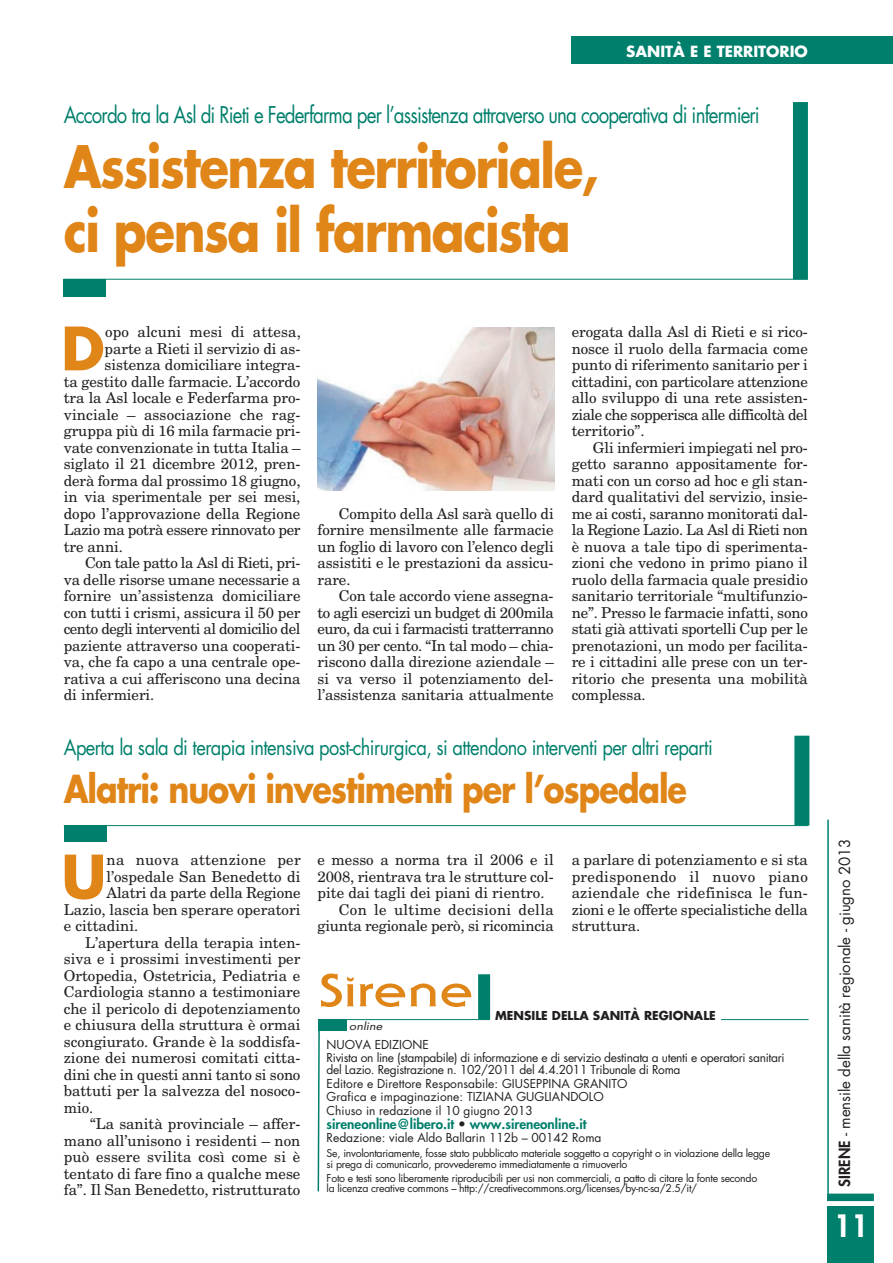
<style>
.page{position:relative;width:893px;height:1263px;background:#fff}
.page>*{position:absolute;margin:0;border:0;box-sizing:border-box;transform-origin:0 0}
.t1{font:700 58.2px "Futura";color:#e08619}
.t2{font:700 57px/64.5px "Futura";letter-spacing:-.03em;color:#e08619;scale:.85 1}
.t3{font:700 45px "Serif Gothic";letter-spacing:.015em;color:#e08619;scale:1.23 1}
.t4{font:700 37.5px "Futura";letter-spacing:-.035em;color:#e08619;scale:.85 1}
.t5{font:800 30px "Futura";color:#fff}
.t6{font:22.5px "Futura";letter-spacing:-.045em;color:#00806c;scale:.83 1}
.t7{font:21px "Futura";letter-spacing:-.03em;color:#00806c;scale:.87 1}
.t8{font:15px/16.5px "New Century Schlbk";letter-spacing:-.005em;color:#231f20;text-align:justify}
.t9{font:15px "New Century Schlbk";letter-spacing:-.025em;color:#231f20}
.t10{font:15px "Futura";letter-spacing:-.005em;color:#231f20}
.t11{font:15px "New Century Schlbk";letter-spacing:.02em;color:#231f20}
.t12{font:15px "New Century Schlbk";letter-spacing:-.035em;color:#231f20}
.t13{font:15px "New Century Schlbk";letter-spacing:.015em;color:#231f20}
.t14{font:700 15px "Futura";color:#fff}
.t15{font:800 13.5px "Futura";color:#00806c}
.t16{font:12px/14.4px "Futura";color:#231f20}
.t17{font:12px/13.2px "Futura";letter-spacing:-.025em;color:#231f20}
.t18{font:700 12px "Futura";color:#231f20}
.t19{font:italic 10.65px "Futura";letter-spacing:.005em;color:#231f20;scale:1.18 1}
.t20{font:10.5px/10.6px "Futura";letter-spacing:-.025em;color:#231f20}
.s1{color:#231f20}
.s2{font-weight:800}
</style>
<div class="page">
<div style="left:827px;top:1193px;width:47px;height:8px;background:#00806c"></div>
<hr style="left:827px;top:820px;width:2px;height:381px;background:#00806c">
<div style="left:827px;top:1207px;width:47px;height:56px;background:#00806c"></div>
<div style="left:571px;top:37px;width:322px;height:27px;background:#00806c"></div>
<div style="left:64px;top:279px;width:42px;height:17px;background:#00806c"></div>
<hr style="left:64px;top:279px;width:744px;height:1px;background:#00806c">
<div style="left:793px;top:102px;width:15px;height:177px;background:#00806c"></div>
<div style="left:64px;top:826px;width:42px;height:16px;background:#00806c"></div>
<hr style="left:64px;top:825px;width:744px;height:1px;background:#00806c">
<div style="left:794px;top:736px;width:15px;height:90px;background:#00806c"></div>
<div style="left:319px;top:1019px;width:28px;height:12px;background:#00806c"></div>
<hr style="left:320px;top:1019px;width:170px;height:1px;background:#00806c">
<hr style="left:721px;top:1019px;width:88px;height:1px;background:#00806c">
<div style="left:478px;top:974px;width:12px;height:45px;background:#00806c"></div>
<svg style="left:317px;top:1019px;width:3px;height:173px"></svg>
<img style="left:317px;top:328px;width:237px;height:163px">
<p class="t14" style="left:626px;top:44px;width:183px">SANITÀ E E TERRITORIO</p>
<h3 class="t6" style="left:64px;top:105px;width:840px">Accordo tra la Asl di Rieti e Federfarma per l’assistenza attraverso una cooperativa di infermieri</h3>
<h2 class="t2" style="left:64px;top:139px;width:631px">Assistenza territoriale, ci pensa il farmacista</h2>
<h1 class="t1" style="left:61px;top:322px;width:45px">D</h1>
<p class="t8" style="left:105px;top:324px;width:197px">opo alcuni mesi di attesa,</p>
<p class="t8" style="left:105px;top:340px;width:197px">parte a Rieti il servizio di as-</p>
<p class="t8" style="left:105px;top:357px;width:197px">sistenza domiciliare integra-</p>
<p class="t8" style="left:64px;top:373px;width:238px">ta gestito dalle farmacie. L’accordo</p>
<p class="t8" style="left:64px;top:390px;width:238px">tra la Asl locale e Federfarma pro-</p>
<p class="t8" style="left:64px;top:406px;width:238px">vinciale – associazione che rag-</p>
<p class="t8" style="left:64px;top:423px;width:238px">gruppa più di 16 mila farmacie pri-</p>
<p class="t8" style="left:64px;top:439px;width:238px">vate convenzionate in tutta Italia –</p>
<p class="t8" style="left:64px;top:456px;width:238px">siglato il 21 dicembre 2012, pren-</p>
<p class="t8" style="left:64px;top:472px;width:238px">derà forma dal prossimo 18 giugno,</p>
<p class="t8" style="left:64px;top:489px;width:238px">in via sperimentale per sei mesi,</p>
<p class="t8" style="left:64px;top:505px;width:238px">dopo l’approvazione della Regione</p>
<p class="t9" style="left:64px;top:521px;width:238px">Lazio ma potrà essere rinnovato per</p>
<p class="t8" style="left:64px;top:538px;width:61px">tre anni.</p>
<p class="t9" style="left:85px;top:554px;width:217px">Con tale patto la Asl di Rieti, pri-</p>
<p class="t8" style="left:64px;top:571px;width:238px">va delle risorse umane necessarie a</p>
<p class="t8" style="left:64px;top:588px;width:238px">fornire un’assistenza domiciliare</p>
<p class="t8" style="left:64px;top:604px;width:238px">con tutti i crismi, assicura il 50 per</p>
<p class="t12" style="left:64px;top:620px;width:238px">cento degli interventi al domicilio del</p>
<p class="t8" style="left:64px;top:637px;width:238px">paziente attraverso una cooperati-</p>
<p class="t8" style="left:64px;top:654px;width:238px">va, che fa capo a una centrale ope-</p>
<p class="t8" style="left:64px;top:670px;width:238px">rativa a cui afferiscono una decina</p>
<p class="t8" style="left:64px;top:687px;width:92px">di infermieri.</p>
<p class="t8" style="left:317px;top:505px;width:238px;text-indent:21px">Compito della Asl sarà quello di fornire mensilmente alle farmacie un foglio di lavoro con l’elenco degli assistiti e le prestazioni da assicu&shy;rare.</p>
<p class="t8" style="left:317px;top:588px;width:238px;text-indent:21px">Con tale accordo viene assegna&shy;to agli esercizi un budget di 200mila euro, da cui i farmacisti tratterranno un 30 per cento. “In tal modo – chia&shy;riscono dalla direzione aziendale – si va verso il potenziamento del&shy;l’assistenza sanitaria attualmente</p>
<p class="t8" style="left:572px;top:324px;width:238px">erogata dalla Asl di Rieti e si rico&shy;nosce il ruolo della farmacia come punto di riferimento sanitario per i cittadini, con particolare attenzione allo sviluppo di una rete assisten&shy;ziale che sopperisca alle difficoltà del territorio”.</p>
<p class="t8" style="left:572px;top:439px;width:238px;text-indent:21px">Gli infermieri impiegati nel pro&shy;getto saranno appositamente for&shy;mati con un corso ad hoc e gli stan&shy;dard qualitativi del servizio, insie&shy;me ai costi, saranno monitorati dal&shy;la Regione Lazio. La Asl di Rieti non è nuova a tale tipo di sperimenta&shy;zioni che vedono in primo piano il ruolo della farmacia quale presidio sanitario territoriale “multifunzio&shy;ne”. Presso le farmacie infatti, sono stati già attivati sportelli Cup per le prenotazioni, un modo per facilita&shy;re i cittadini alle prese con un ter&shy;ritorio che presenta una mobilità complessa.</p>
<h3 class="t7" style="left:64px;top:737px;width:747px">Aperta la sala di terapia intensiva post-chirurgica, si attendono interventi per altri reparti</h3>
<h3 class="t4" style="left:64px;top:771px;width:735px">Alatri: nuovi investimenti per l’ospedale</h3>
<h1 class="t1" style="left:61px;top:850px;width:47px">U</h1>
<p class="t11" style="left:107px;top:851px;width:196px">na nuova attenzione per</p>
<p class="t8" style="left:106px;top:868px;width:196px">l’ospedale San Benedetto di</p>
<p class="t8" style="left:106px;top:885px;width:196px">Alatri da parte della Regione</p>
<p class="t8" style="left:64px;top:901px;width:238px">Lazio, lascia ben sperare operatori</p>
<p class="t8" style="left:64px;top:918px;width:76px">e cittadini.</p>
<p class="t8" style="left:85px;top:934px;width:217px">L’apertura della terapia inten-</p>
<p class="t8" style="left:64px;top:951px;width:238px">siva e i prossimi investimenti per</p>
<p class="t8" style="left:64px;top:967px;width:238px">Ortopedia, Ostetricia, Pediatria e</p>
<p class="t8" style="left:64px;top:984px;width:238px">Cardiologia stanno a testimoniare</p>
<p class="t8" style="left:64px;top:1000px;width:238px">che il pericolo di depotenziamento</p>
<p class="t8" style="left:64px;top:1017px;width:238px">e chiusura della struttura è ormai</p>
<p class="t8" style="left:64px;top:1033px;width:238px">scongiurato. Grande è la soddisfa-</p>
<p class="t8" style="left:64px;top:1050px;width:238px">zione dei numerosi comitati citta-</p>
<p class="t8" style="left:64px;top:1066px;width:238px">dini che in questi anni tanto si sono</p>
<p class="t8" style="left:64px;top:1083px;width:238px">battuti per la salvezza del nosoco-</p>
<p class="t8" style="left:64px;top:1099px;width:31px">mio.</p>
<p class="t8" style="left:90px;top:1116px;width:212px">“La sanità provinciale – affer-</p>
<p class="t8" style="left:64px;top:1132px;width:238px">mano all’unisono i residenti – non</p>
<p class="t13" style="left:64px;top:1148px;width:238px">può essere svilita così come si è</p>
<p class="t8" style="left:64px;top:1165px;width:238px">tentato di fare fino a qualche mese</p>
<p class="t8" style="left:64px;top:1182px;width:238px">fa”. Il San Benedetto, ristrutturato</p>
<p class="t8" style="left:317px;top:852px;width:238px">e messo a norma tra il 2006 e il</p>
<p class="t8" style="left:317px;top:868px;width:238px">2008, rientrava tra le strutture col-</p>
<p class="t8" style="left:317px;top:885px;width:228px">pite dai tagli dei piani di rientro.</p>
<p class="t11" style="left:339px;top:901px;width:216px">Con le ultime decisioni della</p>
<p class="t8" style="left:317px;top:918px;width:238px">giunta regionale però, si ricomincia</p>
<p class="t8" style="left:572px;top:852px;width:238px">a parlare di potenziamento e si sta predisponendo il nuovo piano aziendale che ridefinisca le fun&shy;zioni e le offerte specialistiche della struttura.</p>
<h3 class="t3" style="left:319px;top:964px;width:127px">Sirene</h3>
<p class="t19" style="left:349px;top:1021px;width:30px">online</p>
<p class="t17" style="left:327px;top:1039px;width:459px">NUOVA EDIZIONE<br>Rivista on line (stampabile) di informazione e di servizio destinata a utenti e operatori sanitari</p>
<p class="t16" style="left:327px;top:1063px;width:355px">del Lazio. Registrazione n. 102/2011 del 4.4.2011 Tribunale di Roma<br>Editore e Direttore Responsabile: GIUSEPPINA GRANITO</p>
<p class="t16" style="left:327px;top:1090px;width:279px">Grafica e impaginazione: TIZIANA GUGLIANDOLO<br>Chiuso in redazione il 10 giugno 2013</p>
<p class="t15" style="left:327px;top:1117px;width:261px">sireneonline@libero.it <span class="s1">•</span> www.sireneonline.it</p>
<p class="t16" style="left:327px;top:1131px;width:276px">Redazione: viale Aldo Ballarin 112b – 00142 Roma</p>
<p class="t20" style="left:327px;top:1149px;width:445px">Se, involontariamente, fosse stato pubblicato materiale soggetto a copyright o in violazione della legge si prega di comunicarlo, provvederemo immediatamente a rimuoverlo</p>
<p class="t20" style="left:327px;top:1173px;width:432px">Foto e testi sono liberamente riproducibili per usi non commerciali, a patto di citare la fonte secondo la licenza creative commons – http://creativecommons.org/licenses/by-nc-sa/2.5/it/</p>
<p class="t18" style="left:495px;top:1010px;width:222px">MENSILE DELLA SANITÀ REGIONALE</p>
<p class="t10" style="left:838px;top:1186px;width:349px;rotate:-90deg"><span class="s2">SIRENE</span> - mensile della sanità regionale - giugno 2013</p>
<h3 class="t5" style="left:834px;top:1211px;width:36px">11</h3>
</div>
